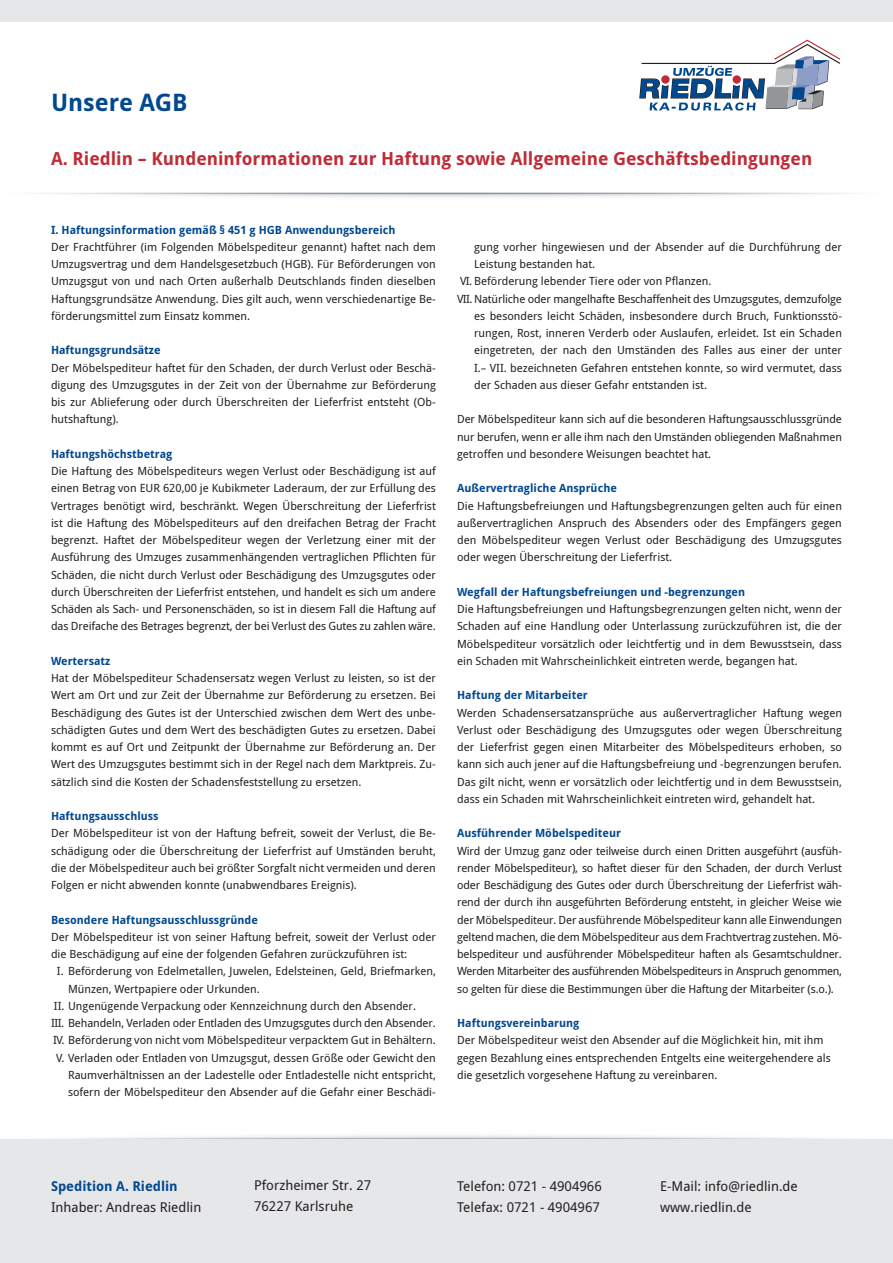
<style>
.page{position:relative;width:893px;height:1263px;background:#fff}
.page>*{position:absolute;margin:0;border:0;box-sizing:border-box;transform-origin:0 0}
.t1{font:700 24px "Droid Sans";color:#01488f}
.t2{font:700 18px "Droid Sans";color:#bf2b37}
.t3{font:13.5px "Droid Sans";color:#231f20}
.t4{font:700 13.5px "Droid Sans";color:#01488f}
.Absatzformat_1{font:11.25px/17.2px "Droid Sans";color:#231f20;text-align:justify}
.t5{font:700 11.25px "Droid Sans";color:#01488f}
.s1{font-weight:700;color:#01488f}
</style>
<div class="page">
<svg style="left:639px;top:39px;width:202px;height:72px"></svg>
<div style="left:0;top:0;width:893px;height:21px;background:#e6e7e9"></div>
<div style="left:0;top:1140px;width:893px;height:123px;background:#e6e7e9"></div>
<p class="t1" style="left:51px;top:88px;width:138px">Unsere AGB</p>
<p class="t2" style="left:51px;top:148px;width:763px">A. Riedlin – Kundeninformationen zur Haftung sowie Allgemeine Geschäftsbedingungen</p>
<p class="t5" style="left:51px;top:223px;width:346px">I. Haftungsinformation gemäß § 451 g HGB Anwendungsbereich</p>
<p class="Absatzformat_1" style="left:51px;top:238px;width:386px">Der Frachtführer (im Folgenden Möbelspediteur genannt) haftet nach dem Umzugsvertrag und dem Handelsgesetzbuch (HGB). Für Beförderungen von Umzugsgut von und nach Orten außerhalb Deutschlands finden dieselben Haftungsgrundsätze Anwendung. Dies gilt auch, wenn verschiedenartige Be&shy;förderungsmittel zum Einsatz kommen.</p>
<p class="t5" style="left:51px;top:344px;width:111px">Haftungsgrundsätze</p>
<p class="Absatzformat_1" style="left:51px;top:359px;width:386px">Der Möbelspediteur haftet für den Schaden, der durch Verlust oder Beschä&shy;digung des Umzugsgutes in der Zeit von der Übernahme zur Beförderung bis zur Ablieferung oder durch Überschreiten der Lieferfrist entsteht (Ob&shy;hutshaftung).</p>
<p class="t5" style="left:51px;top:447px;width:123px">Haftungshöchstbetrag</p>
<p class="Absatzformat_1" style="left:51px;top:463px;width:386px">Die Haftung des Möbelspediteurs wegen Verlust oder Beschädigung ist auf einen Betrag von EUR 620,00 je Kubikmeter Laderaum, der zur Erfüllung des Vertrages benötigt wird, beschränkt. Wegen Überschreitung der Lieferfrist ist die Haftung des Möbelspediteurs auf den dreifachen Betrag der Fracht begrenzt. Haftet der Möbelspediteur wegen der Verletzung einer mit der Ausführung des Umzuges zusammenhängenden vertraglichen Pflichten für Schäden, die nicht durch Verlust oder Beschädigung des Umzugsgutes oder durch Überschreiten der Lieferfrist entstehen, und handelt es sich um andere Schäden als Sach- und Personenschäden, so ist in diesem Fall die Haftung auf das Dreifache des Betrages begrenzt, der bei Verlust des Gutes zu zahlen wäre.</p>
<p class="t5" style="left:51px;top:654px;width:61px">Wertersatz</p>
<p class="Absatzformat_1" style="left:51px;top:670px;width:386px">Hat der Möbelspediteur Schadensersatz wegen Verlust zu leisten, so ist der Wert am Ort und zur Zeit der Übernahme zur Beförderung zu ersetzen. Bei Beschädigung des Gutes ist der Unterschied zwischen dem Wert des unbe&shy;schädigten Gutes und dem Wert des beschädigten Gutes zu ersetzen. Dabei kommt es auf Ort und Zeitpunkt der Übernahme zur Beförderung an. Der Wert des Umzugsgutes bestimmt sich in der Regel nach dem Marktpreis. Zu&shy;sätzlich sind die Kosten der Schadensfeststellung zu ersetzen.</p>
<p class="t5" style="left:51px;top:810px;width:109px">Haftungsausschluss</p>
<p class="Absatzformat_1" style="left:51px;top:825px;width:386px">Der Möbelspediteur ist von der Haftung befreit, soweit der Verlust, die Be&shy;schädigung oder die Überschreitung der Lieferfrist auf Umständen beruht, die der Möbelspediteur auch bei größter Sorgfalt nicht vermeiden und deren Folgen er nicht abwenden konnte (unabwendbares Ereignis).</p>
<p class="t5" style="left:51px;top:913px;width:208px">Besondere Haftungsausschlussgründe</p>
<p class="Absatzformat_1" style="left:51px;top:928px;width:386px">Der Möbelspediteur ist von seiner Haftung befreit, soweit der Verlust oder die Beschädigung auf eine der folgenden Gefahren zurückzuführen ist:</p>
<p class="Absatzformat_1" style="left:68px;top:963px;width:369px;text-indent:-11px">I. Beförderung von Edelmetallen, Juwelen, Edelsteinen, Geld, Briefmarken,<br>Münzen, Wertpapiere oder Urkunden.</p>
<p class="Absatzformat_1" style="left:54px;top:997px;width:364px">II. Ungenügende Verpackung oder Kennzeichnung durch den Absender.</p>
<p class="Absatzformat_1" style="left:51px;top:1015px;width:386px">III. Behandeln, Verladen oder Entladen des Umzugsgutes durch den Absender.</p>
<p class="Absatzformat_1" style="left:53px;top:1032px;width:384px">IV. Beförderung von nicht vom Möbelspediteur verpacktem Gut in Behältern.</p>
<p class="Absatzformat_1" style="left:68px;top:1049px;width:369px;text-indent:-12px">V. Verladen oder Entladen von Umzugsgut, dessen Größe oder Gewicht den Raumverhältnissen an der Ladestelle oder Entladestelle nicht entspricht, sofern der Möbelspediteur den Absender auf die Gefahr einer Beschädi-</p>
<p class="Absatzformat_1" style="left:474px;top:238px;width:369px">gung vorher hingewiesen und der Absender auf die Durchführung der<br>Leistung bestanden hat.</p>
<p class="Absatzformat_1" style="left:460px;top:273px;width:253px">VI. Beförderung lebender Tiere oder von Pflanzen.</p>
<p class="Absatzformat_1" style="left:474px;top:290px;width:369px;text-indent:-17px">VII. Natürliche oder mangelhafte Beschaffenheit des Umzugsgutes, demzufolge es besonders leicht Schäden, insbesondere durch Bruch, Funktionsstö&shy;rungen, Rost, inneren Verderb oder Auslaufen, erleidet. Ist ein Schaden eingetreten, der nach den Umständen des Falles aus einer der unter I.– VII. bezeichneten Gefahren entstehen konnte, so wird vermutet, dass der Schaden aus dieser Gefahr entstanden ist.</p>
<p class="Absatzformat_1" style="left:457px;top:411px;width:386px">Der Möbelspediteur kann sich auf die besonderen Haftungsausschlussgründe nur berufen, wenn er alle ihm nach den Umständen obliegenden Maßnahmen getroffen und besondere Weisungen beachtet hat.</p>
<p class="t5" style="left:457px;top:482px;width:161px">Außervertragliche Ansprüche</p>
<p class="Absatzformat_1" style="left:457px;top:497px;width:386px">Die Haftungsbefreiungen und Haftungsbegrenzungen gelten auch für einen außervertraglichen Anspruch des Absenders oder des Empfängers gegen den Möbelspediteur wegen Verlust oder Beschädigung des Umzugsgutes oder wegen Überschreitung der Lieferfrist.</p>
<p class="t5" style="left:457px;top:585px;width:290px">Wegfall der Haftungsbefreiungen und -begrenzungen</p>
<p class="Absatzformat_1" style="left:457px;top:601px;width:386px">Die Haftungsbefreiungen und Haftungsbegrenzungen gelten nicht, wenn der Schaden auf eine Handlung oder Unterlassung zurückzuführen ist, die der Möbelspediteur vorsätzlich oder leichtfertig und in dem Bewusstsein, dass ein Schaden mit Wahrscheinlichkeit eintreten werde, begangen hat.</p>
<p class="t5" style="left:457px;top:689px;width:132px">Haftung der Mitarbeiter</p>
<p class="Absatzformat_1" style="left:457px;top:704px;width:386px">Werden Schadensersatzansprüche aus außervertraglicher Haftung wegen Verlust oder Beschädigung des Umzugsgutes oder wegen Überschreitung der Lieferfrist gegen einen Mitarbeiter des Möbelspediteurs erhoben, so kann sich auch jener auf die Haftungsbefreiung und -begrenzungen berufen.<br>Das gilt nicht, wenn er vorsätzlich oder leichtfertig und in dem Bewusstsein, dass ein Schaden mit Wahrscheinlichkeit eintreten wird, gehandelt hat.</p>
<p class="t5" style="left:457px;top:827px;width:165px">Ausführender Möbelspediteur</p>
<p class="Absatzformat_1" style="left:457px;top:842px;width:386px">Wird der Umzug ganz oder teilweise durch einen Dritten ausgeführt (ausfüh&shy;render Möbelspediteur), so haftet dieser für den Schaden, der durch Verlust oder Beschädigung des Gutes oder durch Überschreitung der Lieferfrist wäh&shy;rend der durch ihn ausgeführten Beförderung entsteht, in gleicher Weise wie der Möbelspediteur. Der ausführende Möbelspediteur kann alle Einwendungen geltend machen, die dem Möbelspediteur aus dem Frachtvertrag zustehen. Mö&shy;belspediteur und ausführender Möbelspediteur haften als Gesamtschuldner.<br>Werden Mitarbeiter des ausführenden Möbelspediteurs in Anspruch genommen, so gelten für diese die Bestimmungen über die Haftung der Mitarbeiter (s.o.).</p>
<p class="Absatzformat_1" style="left:457px;top:1015px;width:375px;text-align:left"><span class="s1">Haftungsvereinbarung<br></span>Der Möbelspediteur weist den Absender auf die Möglichkeit hin, mit ihm gegen Bezahlung eines entsprechenden Entgelts eine weitergehendere als die gesetzlich vorgesehene Haftung zu vereinbaren.</p>
<p class="t4" style="left:51px;top:1178px;width:128px">Spedition A. Riedlin</p>
<p class="t3" style="left:51px;top:1199px;width:152px">Inhaber: Andreas Riedlin</p>
<p class="t3" style="left:254px;top:1178px;width:119px">Pforzheimer Str. 27</p>
<p class="t3" style="left:254px;top:1199px;width:101px">76227 Karlsruhe</p>
<p class="t3" style="left:457px;top:1178px;width:146px">Telefon: 0721 - 4904966</p>
<p class="t3" style="left:457px;top:1199px;width:144px">Telefax: 0721 - 4904967</p>
<p class="t3" style="left:660px;top:1178px;width:139px">E-Mail: info@riedlin.de</p>
<p class="t3" style="left:660px;top:1199px;width:93px">www.riedlin.de</p>
</div>
